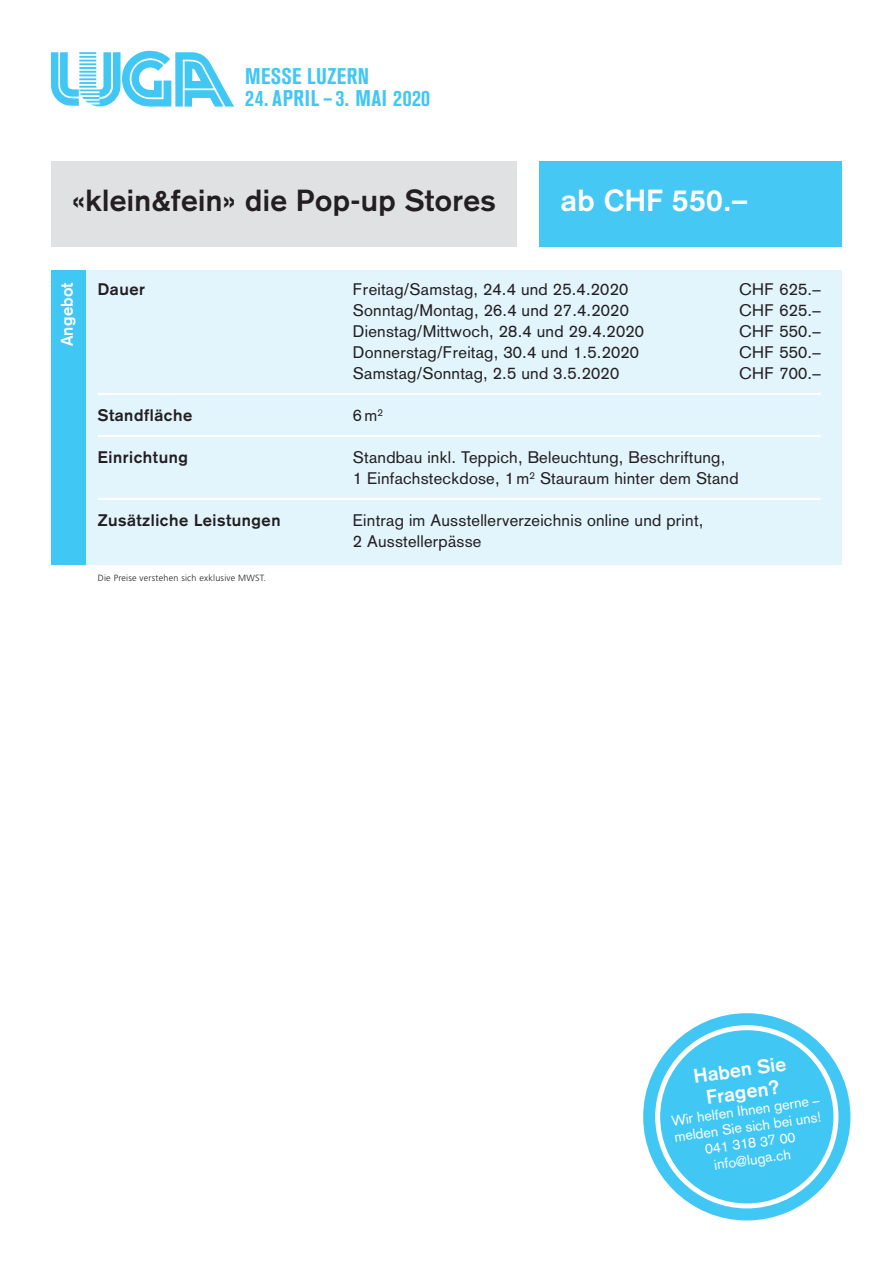
<style>
.page{position:relative;width:893px;height:1263px;background:#fff}
.page>*{position:absolute;margin:0;border:0;box-sizing:border-box;transform-origin:0 0}
.t1{font:700 30px "Akzidenz Grotesk";letter-spacing:.015em;color:#231f20}
.t2{font:700 30px "Akzidenz Grotesk";letter-spacing:.015em;color:#fff}
.t3{font:700 condensed 22.5px "Akzidenz Grotesk BQ";letter-spacing:.015em;color:#40c7f4}
.t4{font:700 19.5px/22.5px "Akzidenz Grotesk";color:#fff;text-align:center}
.t5{font:16.5px/21px "Akzidenz Grotesk";letter-spacing:.015em;color:#231f20}
.t6{font:700 16.5px "Akzidenz Grotesk";letter-spacing:.035em;color:#231f20}
.t7{font:700 16.5px "Akzidenz Grotesk";letter-spacing:.015em;color:#fff}
.t8{font:14.25px/16.5px "Akzidenz Grotesk";color:#fff;text-align:center}
.t9{font:300 9px "Frutiger LT Com";letter-spacing:.025em;color:#231f20}
</style>
<div class="page">
<svg style="left:51px;top:51px;width:183px;height:56px"></svg>
<svg style="left:643px;top:1013px;width:207px;height:207px"></svg>
<div style="left:660px;top:1030px;width:173px;height:173px;background:#40c7f4;border-radius:50%"></div>
<div style="left:51px;top:270px;width:791px;height:294px;background:#e2f4fc"></div>
<hr style="left:98px;top:393px;width:723px;height:2px;background:#fff">
<hr style="left:98px;top:435px;width:723px;height:2px;background:#fff">
<hr style="left:98px;top:498px;width:723px;height:2px;background:#fff">
<div style="left:51px;top:270px;width:34px;height:294px;background:#40c7f4"></div>
<div style="left:51px;top:162px;width:465px;height:85px;background:#e0e1e3"></div>
<div style="left:540px;top:162px;width:302px;height:85px;background:#45c8f4"></div>
<h2 class="t3" style="left:245px;top:68px;width:125px">MESSE LUZERN</h2>
<h2 class="t3" style="left:245px;top:90px;width:186px">24. APRIL–3. MAI 2020</h2>
<h1 class="t1" style="left:72px;top:190px;width:425px">«klein&amp;fein» die Pop-up Stores</h1>
<h1 class="t2" style="left:561px;top:190px;width:188px">ab CHF 550.–</h1>
<p class="t7" style="left:61px;top:346px;width:65px;rotate:-90deg">Angebot</p>
<p class="t6" style="left:98px;top:283px;width:49px">Dauer</p>
<p class="t5" style="left:353px;top:280px;width:277px">Freitag/Samstag, 24.4 und 25.4.2020</p>
<p class="t5" style="left:739px;top:280px;width:83px">CHF 625.–</p>
<p class="t5" style="left:353px;top:301px;width:277px">Sonntag/Montag, 26.4 und 27.4.2020</p>
<p class="t5" style="left:739px;top:301px;width:83px">CHF 625.–</p>
<p class="t5" style="left:353px;top:322px;width:293px">Dienstag/Mittwoch, 28.4 und 29.4.2020</p>
<p class="t5" style="left:739px;top:322px;width:83px">CHF 550.–</p>
<p class="t5" style="left:353px;top:343px;width:288px">Donnerstag/Freitag, 30.4 und 1.5.2020</p>
<p class="t5" style="left:739px;top:343px;width:83px">CHF 550.–</p>
<p class="t5" style="left:353px;top:364px;width:268px">Samstag/Sonntag, 2.5 und 3.5.2020</p>
<p class="t5" style="left:739px;top:364px;width:83px">CHF 700.–</p>
<p class="t6" style="left:98px;top:409px;width:96px">Standfläche</p>
<p class="t5" style="left:353px;top:406px;width:32px">6m<sup>2</sup></p>
<p class="t6" style="left:98px;top:451px;width:92px">Einrichtung</p>
<p class="t5" style="left:353px;top:448px;width:387px">Standbau inkl. Teppich, Beleuchtung, Beschriftung,<br>1 Einfachsteckdose, 1m<sup>2</sup> Stauraum hinter dem Stand</p>
<p class="t6" style="left:98px;top:514px;width:184px">Zusätzliche Leistungen</p>
<p class="t5" style="left:353px;top:511px;width:352px">Eintrag im Ausstellerverzeichnis online und print,<br>2 Ausstellerpässe</p>
<p class="t9" style="left:98px;top:573px;width:170px">Die Preise verstehen sich exklusive MWST.</p>
<p class="t4" style="left:692px;top:1066px;width:95px;rotate:-8deg">Haben Sie<br>Fragen?</p>
<p class="t8" style="left:671px;top:1114px;width:151px;rotate:-8deg">Wir helfen Ihnen gerne – melden Sie sich bei uns!<br>041 318 37 00 info@luga.ch</p>
</div>
